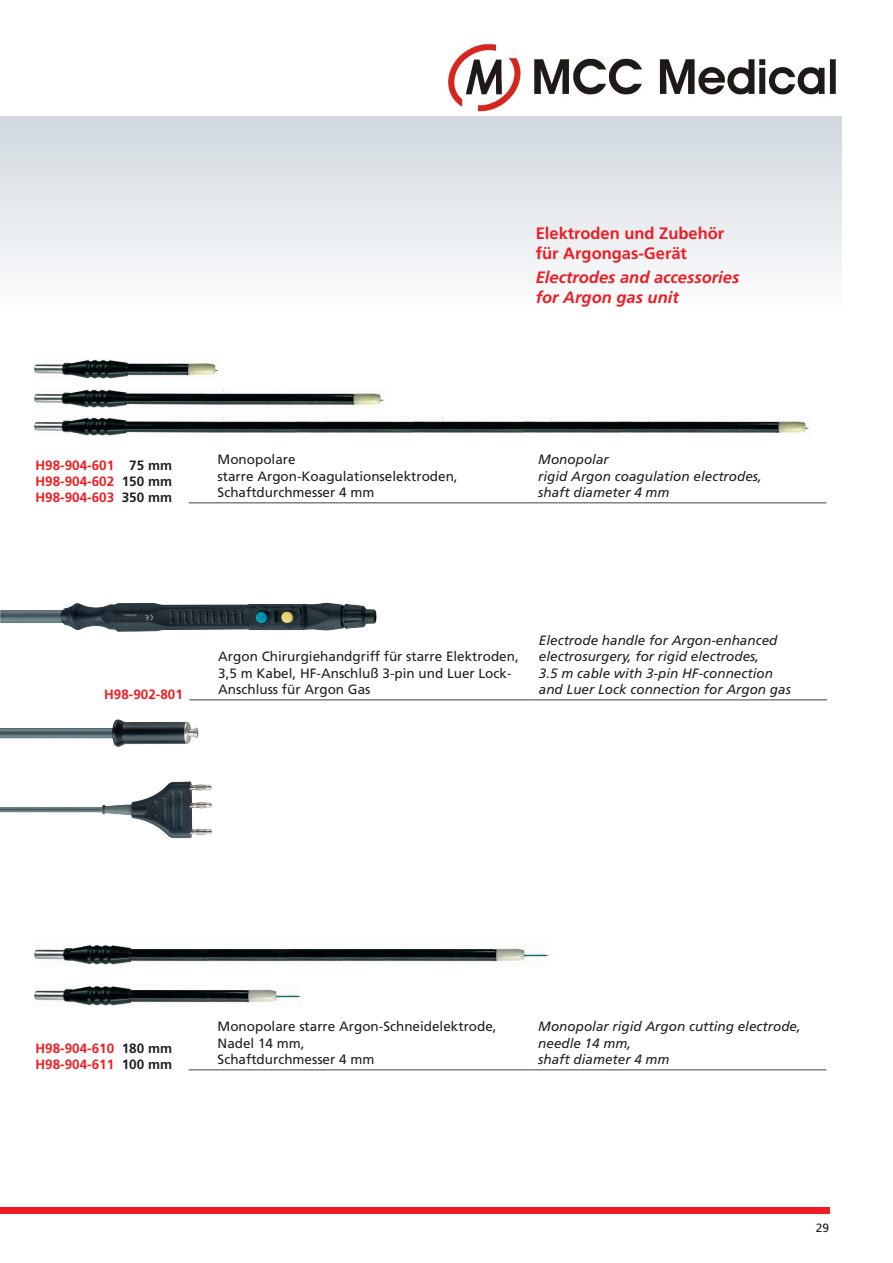
<style>
.page{position:relative;width:893px;height:1263px;background:#fff}
.page>*{position:absolute;margin:0;border:0;box-sizing:border-box;transform-origin:0 0}
.t1{font:italic 700 16.5px "Frutiger";color:#ee1d23}
.t2{font:700 16.5px "Frutiger";color:#ee1d23}
.t3{font:italic 13.5px/16.2px "Frutiger";color:#231f20}
.t4{font:13.5px/16.2px "Frutiger";color:#231f20}
.Fließtext{font:700 13.5px "Frutiger";color:#ee1d23}
.t5{font:12px "Frutiger";color:#231f20}
.s1{color:#231f20}
</style>
<div class="page">
<div style="left:0;top:117px;width:842px;height:200px;background:linear-gradient(to bottom,#cfd8dd,#fff)"></div>
<div style="left:0;top:1208px;width:829px;height:6px;background:#ee1d23"></div>
<img style="left:0;top:603px;width:376px;height:29px">
<img style="left:0;top:719px;width:212px;height:119px">
<img style="left:34px;top:359px;width:185px;height:20px">
<hr style="left:189px;top:502px;width:343px;height:1px;background:#808285">
<hr style="left:532px;top:502px;width:294px;height:1px;background:#808285">
<hr style="left:189px;top:699px;width:344px;height:1px;background:#808285">
<hr style="left:533px;top:699px;width:294px;height:1px;background:#808285">
<hr style="left:189px;top:1069px;width:343px;height:1px;background:#808285">
<hr style="left:532px;top:1069px;width:294px;height:1px;background:#808285">
<img style="left:34px;top:389px;width:350px;height:19px">
<img style="left:34px;top:985px;width:266px;height:21px">
<img style="left:34px;top:417px;width:264px;height:19px">
<img style="left:298px;top:418px;width:116px;height:15px">
<img style="left:414px;top:418px;width:109px;height:15px">
<img style="left:523px;top:418px;width:97px;height:15px">
<img style="left:620px;top:418px;width:189px;height:15px">
<img style="left:34px;top:944px;width:103px;height:21px">
<img style="left:137px;top:948px;width:71px;height:14px">
<img style="left:208px;top:948px;width:82px;height:14px">
<img style="left:290px;top:948px;width:52px;height:14px">
<img style="left:342px;top:948px;width:43px;height:14px">
<img style="left:385px;top:948px;width:163px;height:14px">
<img style="left:448px;top:43px;width:388px;height:69px">
<p class="t2" style="left:536px;top:224px;width:190px">Elektroden und Zubehör</p>
<p class="t2" style="left:536px;top:243px;width:153px">für Argongas-Gerät</p>
<p class="t1" style="left:536px;top:267px;width:205px">Electrodes and accessories</p>
<p class="t1" style="left:536px;top:287px;width:145px">for Argon gas unit</p>
<p class="Fließtext" style="left:36px;top:457px;width:138px">H98-904-601 <span class="s1">75 mm</span></p>
<p class="Fließtext" style="left:36px;top:473px;width:138px">H98-904-602 <span class="s1">150 mm</span></p>
<p class="Fließtext" style="left:36px;top:489px;width:138px">H98-904-603 <span class="s1">350 mm</span></p>
<p class="t4" style="left:218px;top:451px;width:80px">Monopolare</p>
<p class="t4" style="left:218px;top:468px;width:242px">starre Argon-Koagulationselektroden,</p>
<p class="t4" style="left:218px;top:484px;width:158px">Schaftdurchmesser 4 mm</p>
<p class="t3" style="left:538px;top:451px;width:72px">Monopolar</p>
<p class="t3" style="left:538px;top:468px;width:225px">rigid Argon coagulation electrodes,</p>
<p class="t3" style="left:538px;top:484px;width:133px">shaft diameter 4 mm</p>
<p class="Fließtext" style="left:104px;top:686px;width:80px">H98-902-801</p>
<p class="t4" style="left:218px;top:648px;width:302px">Argon Chirurgiehandgriff für starre Elektroden,<br>3,5 m Kabel, HF-Anschluß 3-pin und Luer Lock-<br>Anschluss für Argon Gas</p>
<p class="t3" style="left:539px;top:632px;width:240px">Electrode handle for Argon-enhanced</p>
<p class="t3" style="left:539px;top:648px;width:222px">electrosurgery, for rigid electrodes,</p>
<p class="t3" style="left:539px;top:665px;width:236px">3.5 m cable with 3-pin HF-connection</p>
<p class="t3" style="left:539px;top:681px;width:254px">and Luer Lock connection for Argon gas</p>
<p class="Fließtext" style="left:36px;top:1040px;width:138px">H98-904-610 <span class="s1">180 mm</span></p>
<p class="Fließtext" style="left:36px;top:1056px;width:138px">H98-904-611 <span class="s1">100 mm</span></p>
<p class="t4" style="left:218px;top:1018px;width:281px">Monopolare starre Argon-Schneidelektrode,<br>Nadel 14 mm,</p>
<p class="t4" style="left:218px;top:1051px;width:158px">Schaftdurchmesser 4 mm</p>
<p class="t3" style="left:538px;top:1018px;width:264px">Monopolar rigid Argon cutting electrode, needle 14 mm,</p>
<p class="t3" style="left:538px;top:1051px;width:133px">shaft diameter 4 mm</p>
<p class="t5" style="left:816px;top:1220px;width:15px">29</p>
</div>
